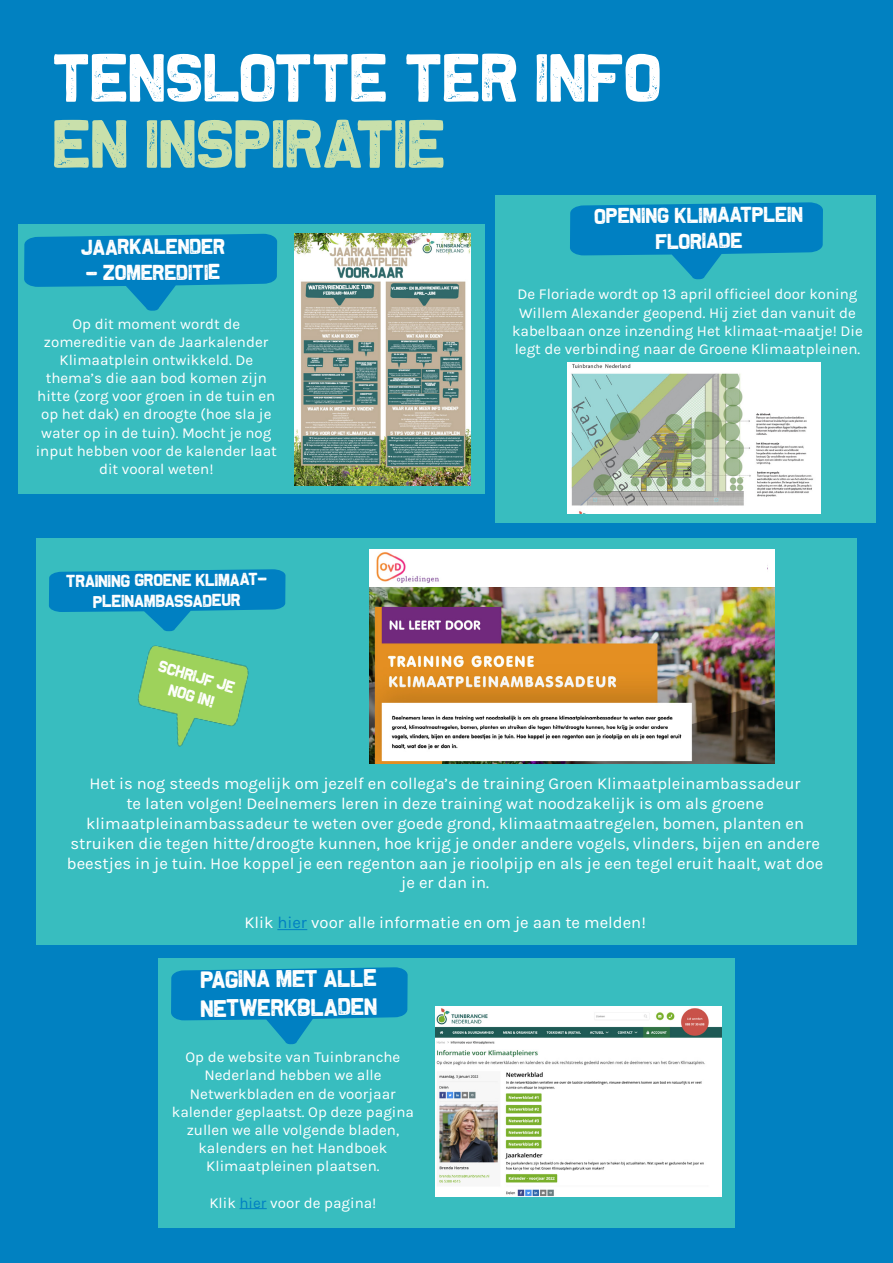
<style>
.page{position:relative;width:893px;height:1263px;background:#0181c1}
.page>*{position:absolute;margin:0;border:0;box-sizing:border-box;transform-origin:0 0}
.t1{font:69px "The Slugand Lion";color:#fff}
.t2{font:69px "The Slugand Lion";color:#c9e0ab}
.t3{font:24px/29px "The Slugand Lion";color:#fff}
.t4{font:21.6px/26px "The Slugand Lion";color:#fff;text-align:center}
.t5{font:17.25px/20.7px "The Slugand Lion";color:#fff;text-align:center}
.t6{font:16.65px/20px "Karla";color:#fff;text-align:center}
.t7{font:16.35px/19.6px "The Slugand Lion";color:#fff;text-align:center}
.t8{font:15.15px/18.1px "Karla";color:#fff;text-align:center}
.s1{color:#0080c2}
</style>
<div class="page">
<div style="left:158px;top:958px;width:577px;height:269px;background:#38bdbf"></div>
<svg style="left:171px;top:967px;width:237px;height:77px"></svg>
<svg style="left:240px;top:1208px;width:27px;height:1px"></svg>
<img style="left:435px;top:1006px;width:286px;height:190px">
<div style="left:19px;top:225px;width:466px;height:269px;background:#38bdbf"></div>
<svg style="left:24px;top:234px;width:253px;height:77px"></svg>
<img style="left:294px;top:233px;width:177px;height:252px">
<div style="left:36px;top:538px;width:821px;height:406px;background:#38bdbf"></div>
<svg style="left:49px;top:569px;width:236px;height:62px"></svg>
<hr style="left:277px;top:929px;width:30px;height:1px;background:#0080c2">
<img style="left:370px;top:550px;width:404px;height:213px">
<img style="left:138px;top:645px;width:111px;height:102px">
<div style="left:495px;top:196px;width:381px;height:327px;background:#38bdbf"></div>
<svg style="left:570px;top:202px;width:253px;height:77px"></svg>
<img style="left:568px;top:363px;width:253px;height:150px">
<div style="left:548px;top:550px;width:219px;height:33px;background:#fff"></div>
<h1 class="t1" style="left:54px;top:40px;width:610px">TENSLOTTE TER INFO</h1>
<h1 class="t2" style="left:54px;top:106px;width:394px">EN INSPIRATIE</h1>
<h3 class="t4" style="left:81px;top:234px;width:146px">JAARKALENDER</h3>
<h3 class="t4" style="left:87px;top:259px;width:136px">- ZOMEREDITIE</h3>
<p class="t8" style="left:36px;top:315px;width:243px">Op dit moment wordt de zomereditie van de Jaarkalender<br>Klimaatplein ontwikkeld. De thema’s die aan bod komen zijn hitte (zorg voor groen in de tuin en op het dak) en droogte (hoe sla je water op in de tuin). Mocht je nog input hebben voor de kalender laat dit vooral weten!</p>
<p class="t5" style="left:67px;top:570px;width:202px">TRAINING GROENE KLIMAAT-<br>PLEINAMBASSADEUR</p>
<p class="t7" style="left:162px;top:656px;width:80px;rotate:16deg">Schrijf je nog in!</p>
<h3 class="t4" style="left:595px;top:202px;width:210px">OPENING KLIMAATPLEIN<br>FLORIADe</h3>
<p class="t8" style="left:512px;top:286px;width:352px">De Floriade wordt op 13 april officieel door koning Willem Alexander geopend. Hij ziet dan vanuit de kabelbaan onze inzending Het klimaat-maatje! Die legt de verbinding naar de Groene Klimaatpleinen.</p>
<p class="t6" style="left:67px;top:773px;width:758px">Het is nog steeds mogelijk om jezelf en collega’s de training Groen Klimaatpleinambassadeur<br>te laten volgen! Deelnemers leren in deze training wat noodzakelijk is om als groene klimaatpleinambassadeur te weten over goede grond, klimaatmaatregelen, bomen, planten en struiken die tegen hitte/droogte kunnen, hoe krijg je onder andere vogels, vlinders, bijen en andere beestjes in je tuin. Hoe koppel je een regenton aan je rioolpijp en als je een tegel eruit haalt, wat doe je er dan in.</p>
<p class="t6" style="left:244px;top:913px;width:403px">Klik <span class="s1">hier</span> voor alle informatie en om je aan te melden!</p>
<h2 class="t3" style="left:200px;top:965px;width:178px;rotate:-1deg">PAGINA MET ALLE<br>NETWERKBLADEN</h2>
<p class="t8" style="left:172px;top:1048px;width:244px">Op de website van Tuinbranche<br>Nederland hebben we alle<br>Netwerkbladen en de voorjaar kalender geplaatst. Op deze pagina zullen we alle volgende bladen, kalenders en het Handboek<br>Klimaatpleinen plaatsen.</p>
<p class="t8" style="left:209px;top:1193px;width:169px">Klik <span class="s1">hier</span> voor de pagina!</p>
</div>
